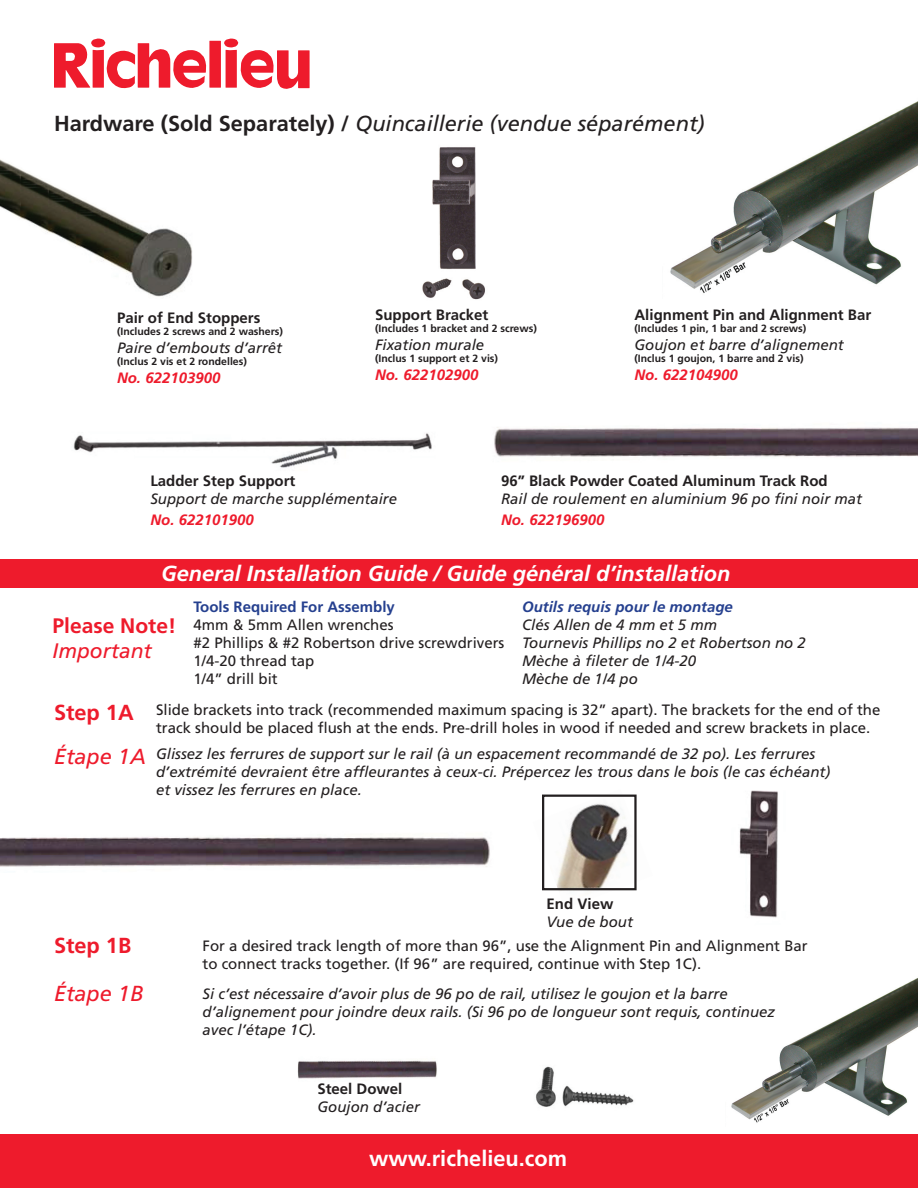
<style>
.page{position:relative;width:918px;height:1188px;background:#fff}
.page>*{position:absolute;margin:0;border:0;box-sizing:border-box;transform-origin:0 0}
.t1{font:italic 21.75px "Frutiger";color:#231f20}
.t2{font:italic 700 21.75px "Frutiger";color:#fff}
.t3{font:700 21.75px "Frutiger";color:#fff}
.t4{font:700 21.75px "Frutiger";color:#ee1b2c}
.t5{font:italic 21.75px "Frutiger";color:#ee1b2c}
.t6{font:700 21px "Frutiger";color:#ee1b2c}
.t7{font:italic 21px "Frutiger";color:#ee1b2c}
.t8{font:italic 15px/18px "Frutiger";color:#231f20}
.t9{font:15px/18px "Frutiger";color:#231f20}
.t10{font:700 15px "Frutiger";color:#231f20}
.t11{font:italic 700 15px "Frutiger";color:#ee1b2c}
.t12{font:italic 700 15px "Frutiger";color:#25408f}
.t13{font:700 15px "Frutiger";color:#25408f}
.t14{font:700 10.5px "Frutiger";color:#231f20}
.s1{font-weight:700;font-style:normal}
.s2{font-size:21.75px;color:#ee1b2c}
</style>
<div class="page">
<img style="left:731px;top:978px;width:187px;height:145px">
<img style="left:422px;top:147px;width:63px;height:153px">
<img style="left:670px;top:101px;width:248px;height:192px">
<img style="left:0;top:159px;width:192px;height:138px">
<img style="left:73px;top:433px;width:359px;height:35px">
<img style="left:494px;top:427px;width:424px;height:30px">
<div style="left:209px;top:41px;width:12px;height:47px;background:#ee1b2c"></div>
<div style="left:224px;top:39px;width:15px;height:9px;background:#ee1b2c;border-radius:50%"></div>
<svg style="left:54px;top:43px;width:153px;height:45px"></svg>
<div style="left:91px;top:39px;width:15px;height:9px;background:#ee1b2c;border-radius:50%"></div>
<svg style="left:226px;top:49px;width:84px;height:39px"></svg>
<div style="left:0;top:1134px;width:918px;height:54px;background:#ee1b2c"></div>
<div style="left:0;top:559px;width:918px;height:29px;background:#ee1b2c"></div>
<img style="left:0;top:837px;width:490px;height:30px">
<img style="left:542px;top:794px;width:95px;height:97px">
<div style="left:542px;top:795px;width:95px;height:95px;border:2px solid #231f20"></div>
<img style="left:739px;top:790px;width:39px;height:128px">
<img style="left:536px;top:1066px;width:98px;height:41px">
<img style="left:298px;top:1060px;width:139px;height:19px">
<h1 class="t1" style="left:54px;top:111px;width:652px"><span class="s1">Hardware (Sold Separately) /</span> Quincaillerie (vendue séparément)</h1>
<p class="t10" style="left:117px;top:309px;width:145px">Pair of End Stoppers</p>
<p class="t14" style="left:117px;top:325px;width:168px">(Includes 2 screws and 2 washers)</p>
<p class="t8" style="left:117px;top:339px;width:167px">Paire d’embouts d’arrêt</p>
<p class="t14" style="left:117px;top:355px;width:131px">(Inclus 2 vis et 2 rondelles)</p>
<p class="t11" style="left:117px;top:369px;width:105px">No. 622103900</p>
<p class="t10" style="left:375px;top:306px;width:115px">Support Bracket</p>
<p class="t14" style="left:375px;top:322px;width:163px">(Includes 1 bracket and 2 screws)</p>
<p class="t8" style="left:375px;top:336px;width:111px">Fixation murale</p>
<p class="t14" style="left:375px;top:352px;width:125px">(Inclus 1 support et 2 vis)</p>
<p class="t11" style="left:375px;top:366px;width:105px">No. 622102900</p>
<p class="t10" style="left:634px;top:306px;width:238px">Alignment Pin and Alignment Bar</p>
<p class="t14" style="left:634px;top:322px;width:173px">(Includes 1 pin, 1 bar and 2 screws)</p>
<p class="t8" style="left:634px;top:336px;width:211px">Goujon et barre d’alignement</p>
<p class="t14" style="left:634px;top:352px;width:171px">(Inclus 1 goujon, 1 barre and 2 vis)</p>
<p class="t11" style="left:634px;top:366px;width:105px">No. 622104900</p>
<p class="t10" style="left:150px;top:472px;width:147px">Ladder Step Support</p>
<p class="t8" style="left:150px;top:490px;width:248px">Support de marche supplémentaire</p>
<p class="t11" style="left:150px;top:511px;width:105px">No. 622101900</p>
<p class="t10" style="left:501px;top:472px;width:328px">96” Black Powder Coated Aluminum Track Rod</p>
<p class="t8" style="left:501px;top:490px;width:362px">Rail de roulement en aluminium 96 po fini noir mat</p>
<p class="t11" style="left:501px;top:511px;width:105px">No. 622196900</p>
<h1 class="t2" style="left:161px;top:561px;width:571px">General Installation Guide / Guide général d’installation</h1>
<p class="t13" style="left:194px;top:598px;width:203px">Tools Required For Assembly</p>
<p class="t9" style="left:194px;top:615px;width:312px">4mm &amp; 5mm Allen wrenches<br>#2 Phillips &amp; #2 Robertson drive screwdrivers<br>1/4-20 thread tap<br>1/4” drill bit</p>
<p class="t12" style="left:522px;top:598px;width:212px">Outils requis pour le montage</p>
<p class="t8" style="left:522px;top:615px;width:285px">Clés Allen de 4 mm et 5 mm<br>Tournevis Phillips no 2 et Robertson no 2<br>Mèche à fileter de 1/4-20<br>Mèche de 1/4 po</p>
<h2 class="t6" style="left:52px;top:613px;width:125px">Please Note!</h2>
<h2 class="t7" style="left:52px;top:639px;width:101px">Important</h2>
<h1 class="t4" style="left:54px;top:700px;width:81px">Step 1A</h1>
<p class="t9" style="left:156px;top:701px;width:726px">Slide brackets into track (recommended maximum spacing is 32” apart). The brackets for the end of the track should be placed flush at the ends. Pre-drill holes in wood if needed and screw brackets in place.</p>
<p class="t8" style="left:156px;top:744px;width:676px;text-indent:-102px"><span class="s2">Étape 1A</span> Glissez les ferrures de support sur le rail (à un espacement recommandé de 32 po). Les ferrures d’extrémité devraient être affleurantes à ceux-ci. Prépercez les trous dans le bois (le cas échéant) et vissez les ferrures en place.</p>
<h1 class="t4" style="left:54px;top:933px;width:79px">Step 1B</h1>
<h1 class="t5" style="left:54px;top:981px;width:91px">Étape 1B</h1>
<p class="t10" style="left:547px;top:895px;width:68px">End View</p>
<p class="t8" style="left:547px;top:912px;width:88px">Vue de bout</p>
<p class="t9" style="left:203px;top:936px;width:607px">For a desired track length of more than 96”, use the Alignment Pin and Alignment Bar to connect tracks together. (If 96” are required, continue with Step 1C).</p>
<p class="t8" style="left:203px;top:985px;width:574px">Si c’est nécessaire d’avoir plus de 96 po de rail, utilisez le goujon et la barre d’alignement pour joindre deux rails. (Si 96 po de longueur sont requis, continuez avec l’étape 1C).</p>
<p class="t10" style="left:317px;top:1080px;width:87px">Steel Dowel</p>
<p class="t8" style="left:317px;top:1098px;width:104px">Goujon d’acier</p>
<h1 class="t3" style="left:369px;top:1146px;width:200px">www.richelieu.com</h1>
</div>
